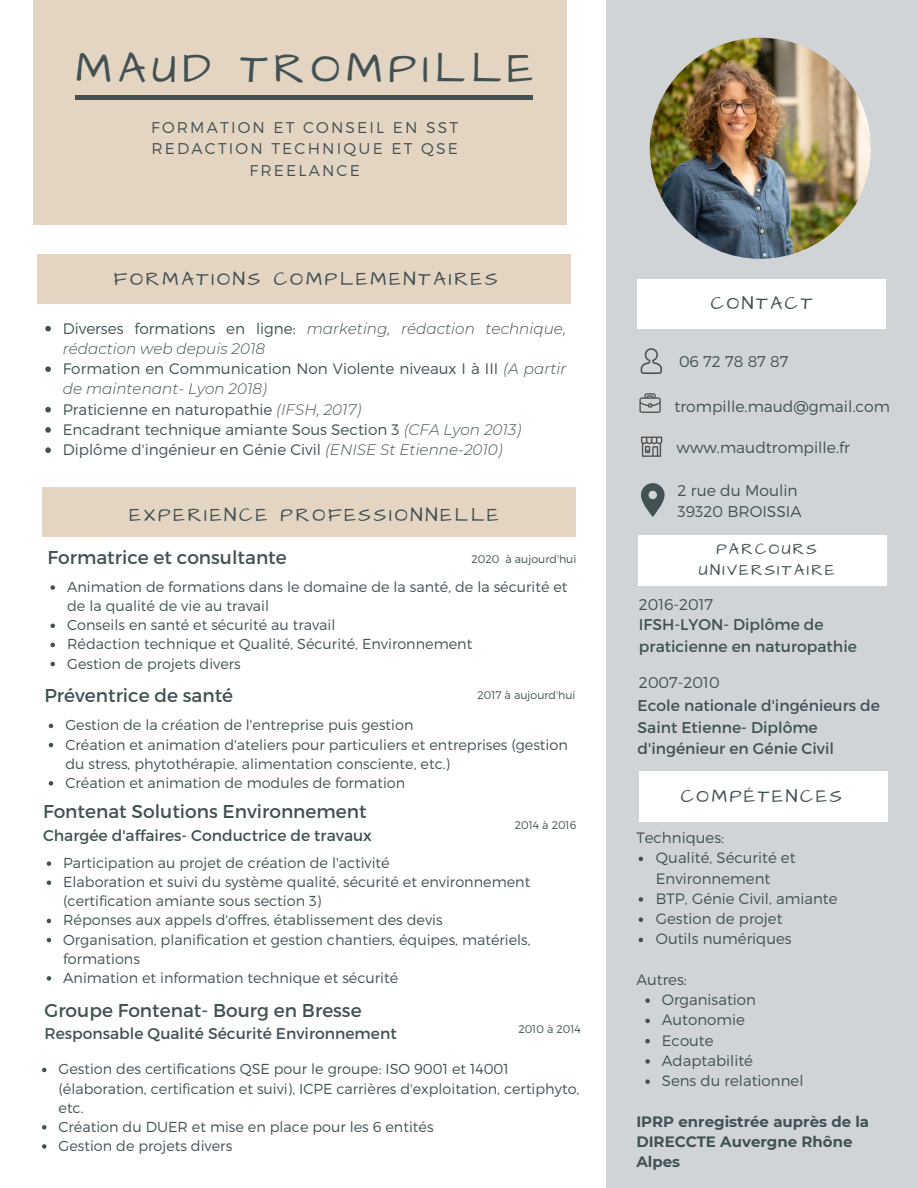
<style>
.page{position:relative;width:918px;height:1188px;background:#fff}
.page>*{position:absolute;margin:0;border:0;box-sizing:border-box;transform-origin:0 0}
.t1{font:43.65px "Architects Daughter";letter-spacing:.14em;color:#425154}
.t2{font:19.5px "Architects Daughter";letter-spacing:.14em;color:#425154}
.t3{font:18.75px "Architects Daughter";letter-spacing:.14em;color:#425154}
.t4{font:18.6px "Montserrat";color:#425154}
.t5{font:16.05px/21.3px "Architects Daughter";letter-spacing:.14em;color:#425154;text-align:center}
.t6{font:15.6px/21.3px "Montserrat";color:#425154}
.t7{font:300 15.6px/21.3px "Montserrat";color:#425154}
.t8{font:300 15.6px/21.3px "Montserrat";letter-spacing:.14em;color:#425154;text-align:center}
.t9{font:300 15.15px/20.2px "Montserrat";color:#425154}
.t10{font:300 15px/20.2px "Montserrat";color:#425154}
.t11{font:700 15px/20.2px "Montserrat";color:#425154}
.t12{font:300 14.4px/19.2px "Montserrat";color:#425154}
.t13{font:300 11.1px "Montserrat";color:#425154}
.s1{font-style:italic}
</style>
<div class="page">
<div style="left:34px;top:0;width:533px;height:225px;background:#e4d5c2"></div>
<div style="left:606px;top:0;width:312px;height:1188px;background:#d0d4d7"></div>
<img style="left:650px;top:38px;width:221px;height:221px;border-radius:50%">
<div style="left:637px;top:279px;width:249px;height:50px;background:#fff"></div>
<hr style="left:75px;top:96px;width:458px;height:3px;background:#425154">
<svg style="left:641px;top:348px;width:21px;height:26px"></svg>
<svg style="left:641px;top:437px;width:21px;height:20px"></svg>
<svg style="left:639px;top:393px;width:22px;height:20px"></svg>
<div style="left:638px;top:536px;width:249px;height:49px;background:#fff"></div>
<div style="left:639px;top:772px;width:249px;height:49px;background:#fff"></div>
<div style="left:37px;top:254px;width:533px;height:50px;background:#e4d5c2"></div>
<div style="left:43px;top:487px;width:533px;height:50px;background:#e4d5c2"></div>
<svg style="left:641px;top:483px;width:24px;height:34px"></svg>
<svg style="left:45px;top:326px;width:6px;height:5px"></svg>
<svg style="left:45px;top:366px;width:6px;height:6px"></svg>
<svg style="left:45px;top:407px;width:6px;height:5px"></svg>
<svg style="left:45px;top:427px;width:6px;height:6px"></svg>
<svg style="left:45px;top:447px;width:6px;height:6px"></svg>
<svg style="left:639px;top:857px;width:4px;height:4px"></svg>
<svg style="left:639px;top:897px;width:4px;height:5px"></svg>
<svg style="left:639px;top:917px;width:4px;height:5px"></svg>
<svg style="left:639px;top:938px;width:4px;height:4px"></svg>
<svg style="left:645px;top:998px;width:5px;height:5px"></svg>
<svg style="left:645px;top:1019px;width:5px;height:4px"></svg>
<svg style="left:645px;top:1039px;width:5px;height:4px"></svg>
<svg style="left:645px;top:1059px;width:5px;height:5px"></svg>
<svg style="left:645px;top:1079px;width:5px;height:5px"></svg>
<svg style="left:49px;top:724px;width:4px;height:4px"></svg>
<svg style="left:49px;top:743px;width:4px;height:4px"></svg>
<svg style="left:49px;top:781px;width:4px;height:5px"></svg>
<svg style="left:47px;top:861px;width:4px;height:5px"></svg>
<svg style="left:47px;top:880px;width:4px;height:5px"></svg>
<svg style="left:47px;top:919px;width:4px;height:4px"></svg>
<svg style="left:47px;top:938px;width:4px;height:4px"></svg>
<svg style="left:47px;top:976px;width:4px;height:5px"></svg>
<svg style="left:42px;top:1068px;width:5px;height:4px"></svg>
<svg style="left:42px;top:1125px;width:5px;height:5px"></svg>
<svg style="left:42px;top:1144px;width:5px;height:5px"></svg>
<svg style="left:50px;top:585px;width:5px;height:5px"></svg>
<svg style="left:50px;top:624px;width:5px;height:4px"></svg>
<svg style="left:50px;top:643px;width:5px;height:4px"></svg>
<svg style="left:50px;top:662px;width:5px;height:4px"></svg>
<h1 class="t1" style="left:76px;top:39px;width:459px">MAUD TROMPILLE</h1>
<p class="t8" style="left:151px;top:116px;width:309px">FORMATION ET CONSEIL EN SST<br>REDACTION TECHNIQUE ET QSE<br>FREELANCE</p>
<h2 class="t2" style="left:114px;top:266px;width:385px">FORMATIONS COMPLEMENTAIRES</h2>
<p class="t9" style="left:63px;top:317px;width:505px">Diverses formations en ligne: <span class="s1">marketing, rédaction technique, rédaction web depuis 2018<br></span>Formation en Communication Non Violente niveaux I à III <span class="s1">(A partir de maintenant- Lyon 2018)<br></span>Praticienne en naturopathie <span class="s1">(IFSH, 2017)<br></span>Encadrant technique amiante Sous Section 3 <span class="s1">(CFA Lyon 2013)<br></span>Diplôme d'ingénieur en Génie Civil <span class="s1">(ENISE St Etienne-2010)</span></p>
<h2 class="t2" style="left:130px;top:502px;width:371px">EXPERIENCE PROFESSIONNELLE</h2>
<p class="t4" style="left:47px;top:545px;width:241px">Formatrice et consultante</p>
<p class="t13" style="left:471px;top:552px;width:106px">2020 à aujourd'hui</p>
<p class="t12" style="left:67px;top:577px;width:502px">Animation de formations dans le domaine de la santé, de la sécurité et de la qualité de vie au travail<br>Conseils en santé et sécurité au travail<br>Rédaction technique et Qualité, Sécurité, Environnement<br>Gestion de projets divers</p>
<p class="t4" style="left:44px;top:684px;width:190px">Préventrice de santé</p>
<p class="t13" style="left:477px;top:688px;width:100px">2017 à aujourd'hui</p>
<p class="t12" style="left:65px;top:715px;width:504px">Gestion de la création de l'entreprise puis gestion<br>Création et animation d'ateliers pour particuliers et entreprises (gestion du stress, phytothérapie, alimentation consciente, etc.)<br>Création et animation de modules de formation</p>
<p class="t4" style="left:43px;top:800px;width:325px">Fontenat Solutions Environnement</p>
<p class="t6" style="left:43px;top:824px;width:330px">Chargée d'affaires- Conductrice de travaux</p>
<p class="t13" style="left:515px;top:818px;width:63px">2014 à 2016</p>
<p class="t12" style="left:63px;top:853px;width:469px">Participation au projet de création de l'activité<br>Elaboration et suivi du système qualité, sécurité et environnement (certification amiante sous section 3)<br>Réponses aux appels d'offres, établissement des devis Organisation, planification et gestion chantiers, équipes, matériels, formations<br>Animation et information technique et sécurité</p>
<p class="t4" style="left:44px;top:998px;width:319px">Groupe Fontenat- Bourg en Bresse</p>
<p class="t6" style="left:44px;top:1022px;width:354px">Responsable Qualité Sécurité Environnement</p>
<p class="t13" style="left:518px;top:1022px;width:64px">2010 à 2014</p>
<p class="t12" style="left:59px;top:1059px;width:522px">Gestion des certifications QSE pour le groupe: ISO 9001 et 14001 (élaboration, certification et suivi), ICPE carrières d'exploitation, certiphyto, etc.<br>Création du DUER et mise en place pour les 6 entités<br>Gestion de projets divers</p>
<h3 class="t3" style="left:711px;top:291px;width:103px">CONTACT</h3>
<p class="t7" style="left:679px;top:350px;width:111px">06 72 78 87 87</p>
<p class="t7" style="left:674px;top:395px;width:217px">trompille.maud@gmail.com</p>
<p class="t7" style="left:677px;top:436px;width:175px">www.maudtrompille.fr</p>
<p class="t7" style="left:678px;top:479px;width:126px">2 rue du Moulin<br>39320 BROISSIA</p>
<p class="t5" style="left:699px;top:539px;width:137px">PARCOURS<br>UNIVERSITAIRE</p>
<p class="t7" style="left:639px;top:593px;width:76px">2016-2017</p>
<p class="t6" style="left:639px;top:613px;width:219px">IFSH-LYON- Diplôme de praticienne en naturopathie</p>
<p class="t7" style="left:639px;top:671px;width:82px">2007-2010</p>
<p class="t6" style="left:638px;top:694px;width:244px">Ecole nationale d'ingénieurs de<br>Saint Etienne- Diplôme d'ingénieur en Génie Civil</p>
<h3 class="t3" style="left:681px;top:783px;width:162px">COMPÉTENCES</h3>
<p class="t10" style="left:636px;top:827px;width:89px">Techniques:</p>
<p class="t10" style="left:656px;top:847px;width:183px">Qualité, Sécurité et<br>Environnement<br>BTP, Génie Civil, amiante<br>Gestion de projet<br>Outils numériques</p>
<p class="t10" style="left:636px;top:969px;width:52px">Autres:</p>
<p class="t10" style="left:662px;top:989px;width:143px">Organisation<br>Autonomie<br>Ecoute<br>Adaptabilité<br>Sens du relationnel</p>
<p class="t11" style="left:636px;top:1111px;width:234px">IPRP enregistrée auprès de la<br>DIRECCTE Auvergne Rhône<br>Alpes</p>
</div>
